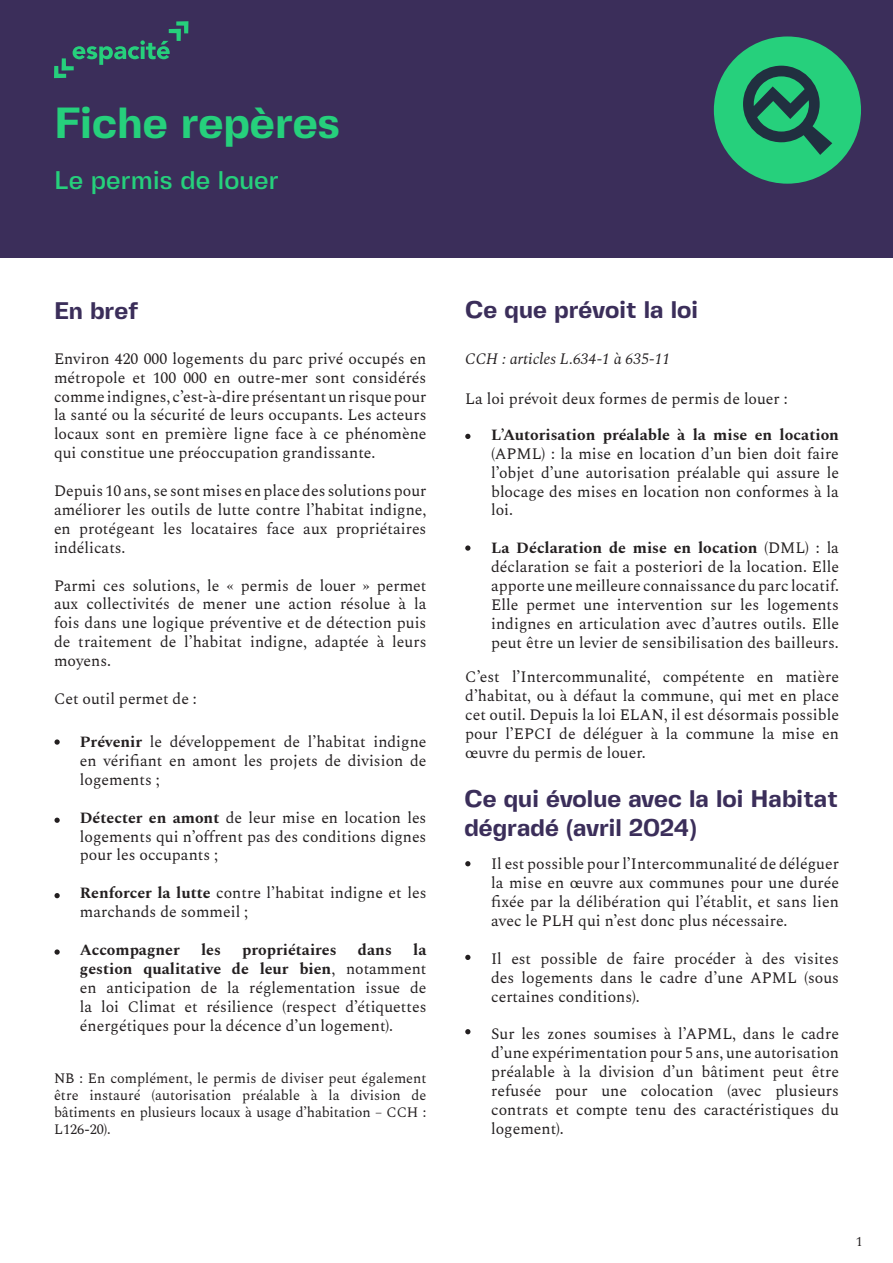
<style>
.page{position:relative;width:893px;height:1263px;background:#fff}
.page>*{position:absolute;margin:0;border:0;box-sizing:border-box;transform-origin:0 0}
.t1{font:700 43.5px "Fivo Sans Modern";color:#26d07c}
.t2{font:500 25.5px "Fivo Sans Modern";color:#26d07c}
.t3{font:700 24px/28.8px "Fivo Sans Modern";color:#3b2e5a}
.t4{font:15.75px/18.9px "Spectral";color:#231f20;text-align:justify}
.t5{font:700 15.75px "Spectral";color:#231f20}
.t6{font:italic 15.75px "Spectral";color:#231f20}
.t7{font:14.25px/17.1px "Spectral";letter-spacing:-.01em;color:#231f20;text-align:justify}
.t8{font:13.5px "Spectral";color:#231f20}
.s1{font-weight:700}
</style>
<div class="page">
<div style="left:0;top:0;width:893px;height:258px;background:#3b2e5a"></div>
<svg style="left:54px;top:21px;width:134px;height:57px"></svg>
<div style="left:714px;top:36px;width:147px;height:148px;background:#26d07c;border-radius:50%"></div>
<svg style="left:743px;top:66px;width:89px;height:89px"></svg>
<svg style="left:465px;top:434px;width:5px;height:5px"></svg>
<svg style="left:465px;top:545px;width:5px;height:6px"></svg>
<svg style="left:54px;top:739px;width:6px;height:6px"></svg>
<svg style="left:54px;top:949px;width:6px;height:6px"></svg>
<svg style="left:54px;top:893px;width:6px;height:5px"></svg>
<svg style="left:54px;top:818px;width:6px;height:5px"></svg>
<svg style="left:465px;top:861px;width:5px;height:5px"></svg>
<svg style="left:465px;top:955px;width:5px;height:5px"></svg>
<svg style="left:465px;top:1029px;width:5px;height:5px"></svg>
<p class="t1" style="left:54px;top:96px;width:287px">Fiche repères</p>
<p class="t2" style="left:54px;top:165px;width:226px">Le permis de louer</p>
<p class="t3" style="left:54px;top:296px;width:86px">En bref</p>
<p class="t4" style="left:54px;top:348px;width:374px">Environ 420 000 logements du parc privé occupés en métropole et 100 000 en outre-mer sont considérés comme indignes, c’est-à-dire présentant un risque pour la santé ou la sécurité de leurs occupants. Les acteurs locaux sont en première ligne face à ce phénomène qui constitue une préoccupation grandissante.</p>
<p class="t4" style="left:54px;top:480px;width:374px">Depuis 10 ans, se sont mises en place des solutions pour améliorer les outils de lutte contre l’habitat indigne, en protégeant les locataires face aux propriétaires indélicats.</p>
<p class="t4" style="left:54px;top:575px;width:374px">Parmi ces solutions, le « permis de louer » permet aux collectivités de mener une action résolue à la fois dans une logique préventive et de détection puis de traitement de l’habitat indigne, adaptée à leurs moyens.</p>
<p class="t4" style="left:54px;top:688px;width:144px">Cet outil permet de :</p>
<p class="t4" style="left:80px;top:731px;width:348px"><span class="s1">Prévenir</span> le développement de l’habitat indigne en vérifiant en amont les projets de division de logements ;</p>
<p class="t4" style="left:80px;top:807px;width:348px"><span class="s1">Détecter en amont</span> de leur mise en location les logements qui n’offrent pas des conditions dignes pour les occupants ;</p>
<p class="t4" style="left:80px;top:882px;width:348px"><span class="s1">Renforcer la lutte</span> contre l’habitat indigne et les marchands de sommeil ;</p>
<p class="t5" style="left:80px;top:938px;width:101px">Accompagner</p>
<p class="t5" style="left:201px;top:938px;width:21px">les</p>
<p class="t5" style="left:242px;top:938px;width:96px">propriétaires</p>
<p class="t5" style="left:358px;top:938px;width:35px">dans</p>
<p class="t4" style="left:80px;top:939px;width:348px;text-indent:333px"><span class="s1">la gestion qualitative de leur bien</span>, notamment en anticipation de la réglementation issue de la loi Climat et résilience (respect d’étiquettes énergétiques pour la décence d’un logement).</p>
<p class="t7" style="left:54px;top:1068px;width:374px">NB : En complément, le permis de diviser peut également être instauré (autorisation préalable à la division de bâtiments en plusieurs locaux à usage d’habitation – CCH :<br>L126-20).</p>
<p class="t3" style="left:465px;top:295px;width:234px">Ce que prévoit la loi</p>
<p class="t6" style="left:465px;top:347px;width:207px">CCH : articles L.634-1 à 635-11</p>
<p class="t4" style="left:465px;top:388px;width:324px">La loi prévoit deux formes de permis de louer :</p>
<p class="t4" style="left:491px;top:424px;width:349px"><span class="s1">L’Autorisation préalable à la mise en location </span>(APML) : la mise en location d’un bien doit faire l’objet d’une autorisation préalable qui assure le blocage des mises en location non conformes à la loi.</p>
<p class="t4" style="left:491px;top:537px;width:349px"><span class="s1">La Déclaration de mise en location</span> (DML) : la déclaration se fait a posteriori de la location. Elle apporte une meilleure connaissance du parc locatif.<br>Elle permet une intervention sur les logements indignes en articulation avec d’autres outils. Elle peut être un levier de sensibilisation des bailleurs.</p>
<p class="t4" style="left:465px;top:666px;width:375px">C’est l’Intercommunalité, compétente en matière d’habitat, ou à défaut la commune, qui met en place cet outil. Depuis la loi ELAN, il est désormais possible pour l’EPCI de déléguer à la commune la mise en œuvre du permis de louer.</p>
<p class="t3" style="left:464px;top:784px;width:375px">Ce qui évolue avec la loi Habitat dégradé (avril 2024)</p>
<p class="t4" style="left:491px;top:853px;width:349px">Il est possible pour l’Intercommunalité de déléguer la mise en œuvre aux communes pour une durée fixée par la délibération qui l’établit, et sans lien avec le PLH qui n’est donc plus nécessaire.</p>
<p class="t4" style="left:491px;top:948px;width:349px">Il est possible de faire procéder à des visites des logements dans le cadre d’une APML (sous certaines conditions).</p>
<p class="t4" style="left:491px;top:1023px;width:349px">Sur les zones soumises à l’APML, dans le cadre d’une expérimentation pour 5 ans, une autorisation préalable à la division d’un bâtiment peut être refusée pour une colocation (avec plusieurs contrats et compte tenu des caractéristiques du logement).</p>
<p class="t8" style="left:856px;top:1231px;width:8px">1</p>
</div>
